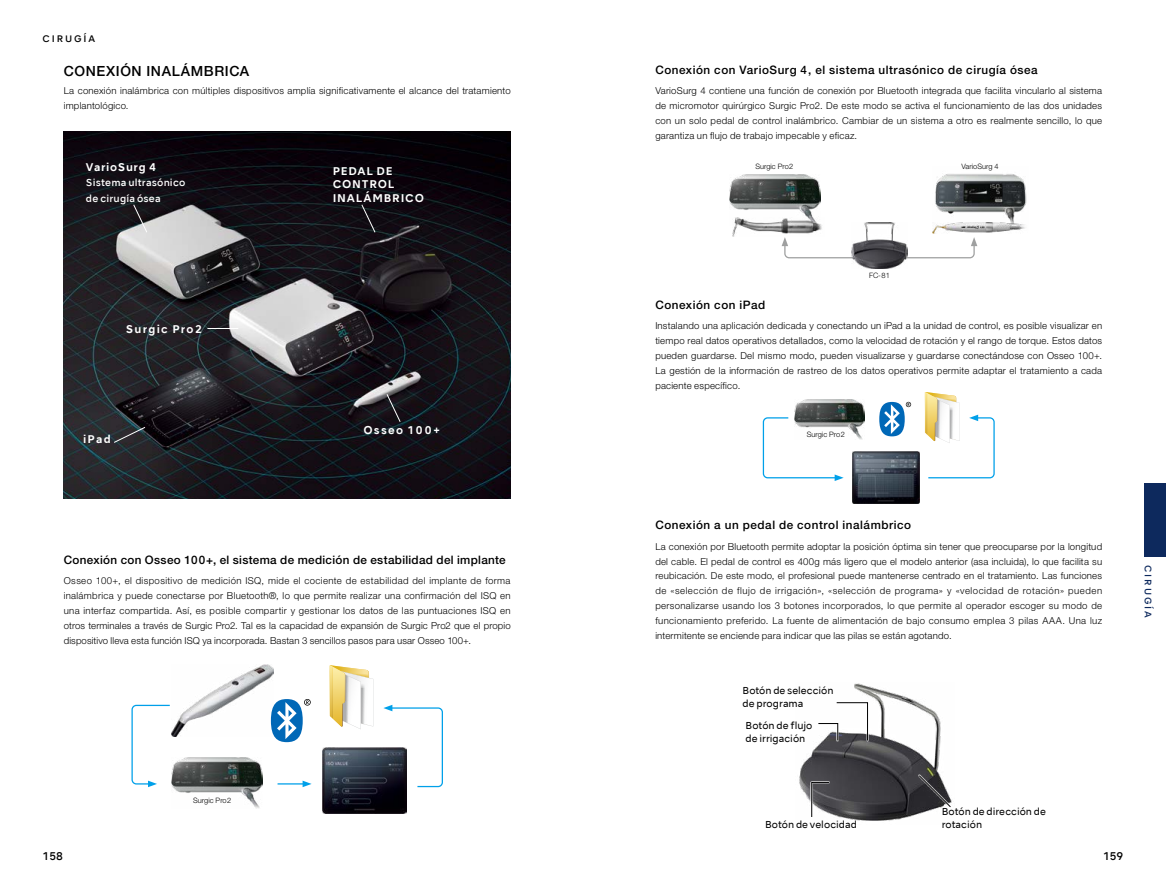
<style>
.page{position:relative;width:1166px;height:893px;background:#fff}
.page>*{position:absolute;margin:0;border:0;box-sizing:border-box;transform-origin:0 0}
.t1{font:500 14.1px "Helvetica Neue";letter-spacing:.04em;color:#000}
.t2{font:500 11.7px "Helvetica Neue";letter-spacing:.045em;color:#000}
.t3{font:500 11.7px "Helvetica Neue";letter-spacing:.025em;color:#000}
.t4{font:700 10.65px/13.8px "NSKTSRE";letter-spacing:.07em;color:#fff}
.t5{font:700 10.65px "NSKTSRE";letter-spacing:.115em;color:#fff}
.t6{font:700 10.65px "NSKTSRE";letter-spacing:.12em;color:#fff}
.t7{font:500 10.65px "NSKTSRE";color:#000}
.t8{font:300 9.6px/14.9px "Helvetica Neue";letter-spacing:.02em;color:#000;text-align:justify}
.t9{font:9.6px/12.8px "NSKTSRE";color:#000}
.t10{font:500 9.6px/15.9px "NSKTSRE";letter-spacing:.015em;color:#fff}
.t11{font:500 9px "NSKTSRE";letter-spacing:.205em;color:#0d295d}
.t12{font:500 9px "NSKTSRE";letter-spacing:.205em;color:#000}
.t13{font:300 7.5px "Helvetica Neue";color:#000}
</style>
<div class="page">
<img style="left:64px;top:132px;width:446px;height:367px">
<svg style="left:113px;top:427px;width:32px;height:16px"></svg>
<svg style="left:361px;top:204px;width:14px;height:29px"></svg>
<svg style="left:386px;top:394px;width:14px;height:28px"></svg>
<svg style="left:133px;top:204px;width:14px;height:29px"></svg>
<hr style="left:207px;top:328px;width:31px;height:1px;background:#fff">
<svg style="left:274px;top:699px;width:36px;height:43px"></svg>
<svg style="left:330px;top:665px;width:43px;height:64px"></svg>
<svg style="left:277px;top:781px;width:34px;height:6px"></svg>
<img style="left:171px;top:665px;width:103px;height:72px">
<img style="left:322px;top:748px;width:84px;height:66px">
<svg style="left:131px;top:704px;width:39px;height:83px"></svg>
<svg style="left:383px;top:705px;width:60px;height:83px"></svg>
<svg style="left:781px;top:237px;width:196px;height:22px"></svg>
<img style="left:729px;top:174px;width:91px;height:43px">
<img style="left:935px;top:174px;width:92px;height:48px">
<img style="left:932px;top:222px;width:93px;height:12px">
<img style="left:850px;top:222px;width:57px;height:46px">
<img style="left:732px;top:217px;width:90px;height:20px">
<img style="left:794px;top:400px;width:70px;height:40px">
<svg style="left:879px;top:402px;width:31px;height:34px"></svg>
<img style="left:852px;top:451px;width:67px;height:53px">
<svg style="left:924px;top:392px;width:71px;height:87px"></svg>
<svg style="left:762px;top:417px;width:81px;height:64px"></svg>
<img style="left:799px;top:683px;width:153px;height:138px">
<svg style="left:835px;top:701px;width:33px;height:41px"></svg>
<svg style="left:817px;top:741px;width:22px;height:1px"></svg>
<svg style="left:817px;top:702px;width:50px;height:39px"></svg>
<svg style="left:917px;top:774px;width:34px;height:34px"></svg>
<svg style="left:918px;top:775px;width:33px;height:33px"></svg>
<svg style="left:810px;top:781px;width:19px;height:1px"></svg>
<svg style="left:810px;top:782px;width:19px;height:36px"></svg>
<img style="left:172px;top:757px;width:90px;height:52px">
<div style="left:1144px;top:484px;width:21px;height:73px;background:#0d295d"></div>
<p class="t12" style="left:43px;top:33px;width:54px">CIRUGÍA</p>
<h1 class="t1" style="left:64px;top:62px;width:187px">CONEXIÓN INALÁMBRICA</h1>
<p class="t2" style="left:655px;top:63px;width:384px">Conexión con VarioSurg 4, el sistema ultrasónico de cirugía ósea</p>
<p class="t8" style="left:64px;top:83px;width:448px">La conexión inalámbrica con múltiples dispositivos amplía significativamente el alcance del tratamiento implantológico.</p>
<p class="t4" style="left:86px;top:160px;width:72px">VarioSurg 4</p>
<p class="t10" style="left:86px;top:175px;width:101px">Sistema ultrasónico de cirugía ósea</p>
<p class="t5" style="left:126px;top:322px;width:78px">Surgic Pro2</p>
<p class="t4" style="left:83px;top:432px;width:29px">iPad</p>
<p class="t4" style="left:333px;top:164px;width:93px">PEDAL DE<br>CONTROL<br>INALÁMBRICO</p>
<p class="t6" style="left:363px;top:423px;width:78px">Osseo 100+</p>
<p class="t8" style="left:655px;top:83px;width:448px">VarioSurg 4 contiene una función de conexión por Bluetooth integrada que facilita vincularlo al sistema de micromotor quirúrgico Surgic Pro2. De este modo se activa el funcionamiento de las dos unidades con un solo pedal de control inalámbrico. Cambiar de un sistema a otro es realmente sencillo, lo que garantiza un flujo de trabajo impecable y eficaz.</p>
<p class="t13" style="left:755px;top:162px;width:39px">Surgic Pro2</p>
<p class="t13" style="left:961px;top:162px;width:39px">VarioSurg 4</p>
<p class="t13" style="left:868px;top:270px;width:22px">FC-81</p>
<p class="t2" style="left:655px;top:298px;width:111px">Conexión con iPad</p>
<p class="t8" style="left:655px;top:318px;width:448px">Instalando una aplicación dedicada y conectando un iPad a la unidad de control, es posible visualizar en tiempo real datos operativos detallados, como la velocidad de rotación y el rango de torque. Estos datos pueden guardarse. Del mismo modo, pueden visualizarse y guardarse conectándose con Osseo 100+.<br>La gestión de la información de rastreo de los datos operativos permite adaptar el tratamiento a cada paciente específico.</p>
<p class="t13" style="left:806px;top:430px;width:39px">Surgic Pro2</p>
<p class="t3" style="left:64px;top:552px;width:443px">Conexión con Osseo 100+, el sistema de medición de estabilidad del implante</p>
<p class="t8" style="left:64px;top:573px;width:448px">Osseo 100+, el dispositivo de medición ISQ, mide el cociente de estabilidad del implante de forma inalámbrica y puede conectarse por Bluetooth®, lo que permite realizar una confirmación del ISQ en una interfaz compartida. Así, es posible compartir y gestionar los datos de las puntuaciones ISQ en otros terminales a través de Surgic Pro2. Tal es la capacidad de expansión de Surgic Pro2 que el propio dispositivo lleva esta función ISQ ya incorporada. Bastan 3 sencillos pasos para usar Osseo 100+.</p>
<p class="t13" style="left:193px;top:796px;width:39px">Surgic Pro2</p>
<p class="t2" style="left:655px;top:518px;width:257px">Conexión a un pedal de control inalámbrico</p>
<p class="t8" style="left:655px;top:539px;width:448px">La conexión por Bluetooth permite adoptar la posición óptima sin tener que preocuparse por la longitud del cable. El pedal de control es 400g más ligero que el modelo anterior (asa incluida), lo que facilita su reubicación. De este modo, el profesional puede mantenerse centrado en el tratamiento. Las funciones de «selección de flujo de irrigación», «selección de programa» y «velocidad de rotación» pueden personalizarse usando los 3 botones incorporados, lo que permite al operador escoger su modo de funcionamiento preferido. La fuente de alimentación de bajo consumo emplea 3 pilas AAA. Una luz intermitente se enciende para indicar que las pilas se están agotando.</p>
<p class="t9" style="left:742px;top:684px;width:92px">Botón de selección de programa</p>
<p class="t9" style="left:745px;top:719px;width:68px">Botón de flujo de irrigación</p>
<p class="t9" style="left:764px;top:818px;width:93px">Botón de velocidad</p>
<p class="t9" style="left:941px;top:805px;width:106px">Botón de dirección de rotación</p>
<p class="t7" style="left:43px;top:849px;width:22px">158</p>
<p class="t7" style="left:1102px;top:849px;width:22px">159</p>
<p class="t11" style="left:1153px;top:565px;width:54px;rotate:90deg">CIRUGÍA</p>
</div>
